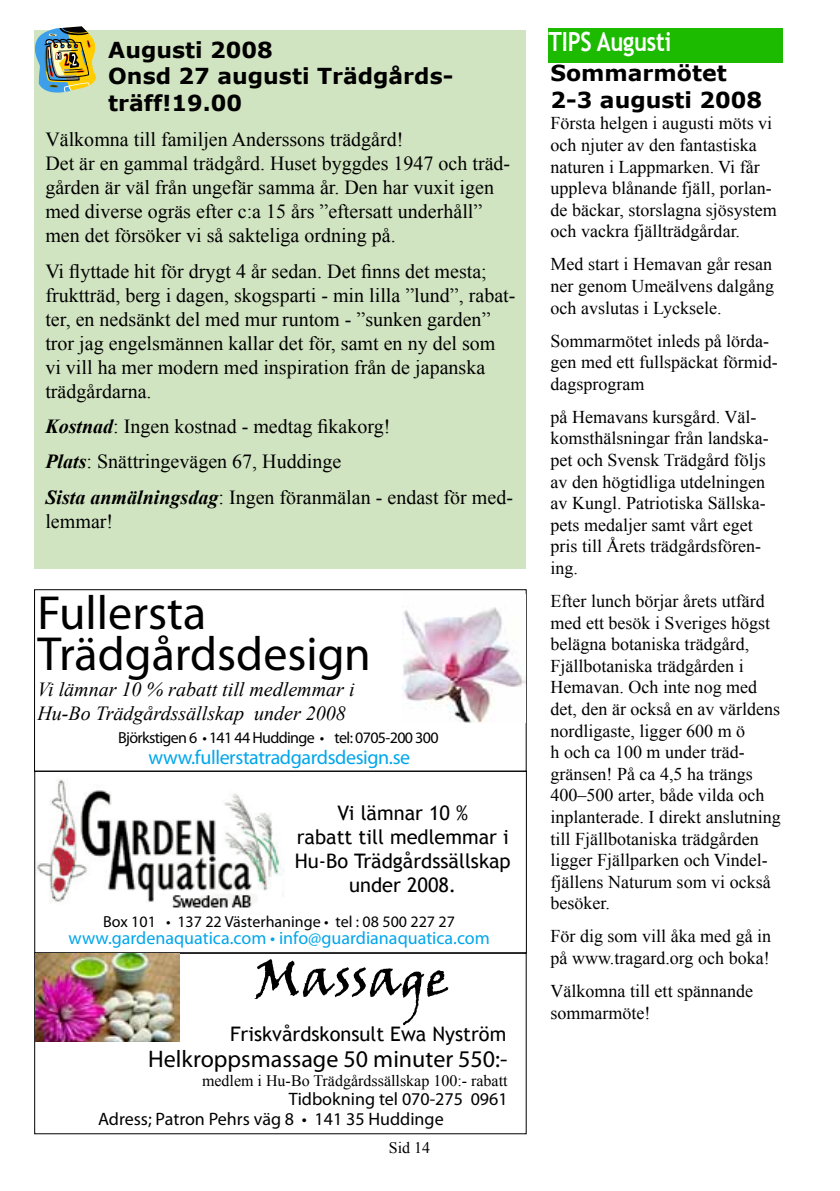
<style>
.page{position:relative;width:840px;height:1191px;background:#fff}
.page>*{position:absolute;margin:0;border:0;box-sizing:border-box;transform-origin:0 0}
.t1{font:52px "Viner Hand ITC";color:#000}
.t2{font:48px/41.4px "Myriad Pro";color:#000}
.t3{font:700 26.4px "Trebuchet MS";letter-spacing:-.01em;color:#fff;scale:.83 1}
.t4{font:24px "Myriad Pro";color:#000}
.t5{font:700 22px/26.4px "Verdana";color:#000}
.t6{font:20px/24px "Times New Roman";color:#000}
.t7{font:20px/24px "Trebuchet MS";color:#000;text-align:center}
.t8{font:italic 20px/24px "Times New Roman";color:#000}
.t9{font:20px "Myriad Pro";letter-spacing:-.02em;color:#00a6eb}
.t10{font:18px/21.6px "Times New Roman";color:#000}
.t11{font:18px "Myriad Pro";color:#000}
.t12{font:18px "Myriad Pro";color:#00a6eb}
.t13{font:16px "Times New Roman";color:#000}
.t14{font:16px "Myriad Pro";letter-spacing:-.04em;color:#000}
.t15{font:16px "Myriad Pro";color:#000}
.s1{font-weight:700;font-style:italic}
</style>
<div class="page">
<div style="left:34px;top:30px;width:491px;height:538px;background:#d1e4c1"></div>
<img style="left:35px;top:26px;width:61px;height:67px">
<div style="left:34px;top:589px;width:492px;height:182px;border:1px solid #000"></div>
<img style="left:402px;top:594px;width:123px;height:128px">
<img style="left:37px;top:779px;width:248px;height:129px">
<div style="left:34px;top:770px;width:492px;height:183px;border:1px solid #000"></div>
<div style="left:34px;top:952px;width:492px;height:182px;border:1px solid #000"></div>
<img style="left:35px;top:953px;width:144px;height:88px">
<div style="left:548px;top:28px;width:234px;height:34px;background:#1dbb00"></div>
<p class="t5" style="left:108px;top:36px;width:346px">Augusti 2008<br>Onsd 27 augusti Trädgårds&shy;träff!19.00</p>
<p class="t6" style="left:45px;top:127px;width:466px">Välkomna till familjen Anderssons trädgård!<br>Det är en gammal trädgård. Huset byggdes 1947 och träd&shy;gården är väl från ungefär samma år. Den har vuxit igen med diverse ogräs efter c:a 15 års ”eftersatt underhåll” men det försöker vi så sakteliga ordning på.</p>
<p class="t6" style="left:45px;top:258px;width:471px">Vi flyttade hit för drygt 4 år sedan. Det finns det mesta; fruktträd, berg i dagen, skogsparti - min lilla ”lund”, rabat&shy;ter, en nedsänkt del med mur runtom - ”sunken garden” tror jag engelsmännen kallar det för, samt en ny del som vi vill ha mer modern med inspiration från de japanska trädgårdarna.</p>
<p class="t6" style="left:45px;top:408px;width:469px;line-height:35.4px"><span class="s1">Kostnad</span>: Ingen kostnad - medtag fikakorg!<br><span class="s1">Plats</span>: Snättringevägen 67, Huddinge<br><span class="s1">Sista anmälningsdag</span>: Ingen föranmälan - endast för med-</p>
<p class="t6" style="left:45px;top:508px;width:69px">lemmar!</p>
<h2 class="t2" style="left:37px;top:591px;width:335px">Fullersta<br>Trädgårdsdesign</h2>
<p class="t8" style="left:37px;top:677px;width:318px">Vi lämnar 10 % rabatt till medlemmar i<br>Hu-Bo Trädgårdssällskap under 2008</p>
<p class="t14" style="left:118px;top:727px;width:322px">Björkstigen 6 • 141 44 Huddinge • tel: 0705-200 300</p>
<p class="t9" style="left:148px;top:745px;width:263px">www.fullerstatradgardsdesign.se</p>
<p class="t7" style="left:295px;top:801px;width:217px">Vi lämnar 10 %<br>rabatt till medlemmar i<br>Hu-Bo Trädgårdssällskap under 2008.</p>
<p class="t15" style="left:103px;top:911px;width:353px">Box 101 • 137 22 Västerhaninge • tel : 08 500 227 27</p>
<p class="t12" style="left:68px;top:926px;width:422px">www.gardenaquatica.com • info@guardianaquatica.com</p>
<h1 class="t1" style="left:254px;top:945px;width:196px">Massage</h1>
<p class="t7" style="left:230px;top:1022px;width:277px">Friskvårdskonsult Ewa Nyström</p>
<h3 class="t4" style="left:148px;top:1043px;width:361px">Helkroppsmassage 50 minuter 550:-</h3>
<p class="t13" style="left:202px;top:1069px;width:307px">medlem i Hu-Bo Trädgårdssällskap 100:- rabatt</p>
<p class="t11" style="left:289px;top:1087px;width:220px">Tidbokning tel 070-275 0961</p>
<p class="t11" style="left:98px;top:1108px;width:347px">Adress; Patron Pehrs väg 8 • 141 35 Huddinge</p>
<p class="t13" style="left:388px;top:1136px;width:43px">Sid 14</p>
<h3 class="t3" style="left:548px;top:25px;width:149px">TIPS Augusti</h3>
<p class="t5" style="left:550px;top:60px;width:213px">Sommarmötet<br>2-3 augusti 2008</p>
<p class="t10" style="left:550px;top:112px;width:228px">Första helgen i augusti möts vi och njuter av den fantastiska naturen i Lappmarken. Vi får uppleva blånande fjäll, porlan&shy;de bäckar, storslagna sjösystem och vackra fjällträdgårdar.</p>
<p class="t10" style="left:550px;top:253px;width:225px;text-align:justify">Med start i Hemavan går resan ner genom Umeälvens dalgång och avslutas i Lycksele.</p>
<p class="t10" style="left:550px;top:329px;width:228px">Sommarmötet inleds på lörda&shy;gen med ett fullspäckat förmid&shy;dagsprogram</p>
<p class="t10" style="left:550px;top:405px;width:219px">på Hemavans kursgård. Väl&shy;komsthälsningar från landska&shy;pet och Svensk Trädgård följs av den högtidliga utdelningen av Kungl. Patriotiska Sällska&shy;pets medaljer samt vårt eget pris till Årets trädgårdsfören&shy;ing.</p>
<p class="t10" style="left:550px;top:590px;width:231px">Efter lunch börjar årets utfärd med ett besök i Sveriges högst belägna botaniska trädgård,<br>Fjällbotaniska trädgården i<br>Hemavan. Och inte nog med det, den är också en av världens nordligaste, ligger 600 m ö<br>h och ca 100 m under träd&shy;gränsen! På ca 4,5 ha trängs<br>400–500 arter, både vilda och inplanterade. I direkt anslutning till Fjällbotaniska trädgården ligger Fjällparken och Vindel&shy;fjällens Naturum som vi också besöker.</p>
<p class="t10" style="left:550px;top:925px;width:222px">För dig som vill åka med gå in på www.tragard.org och boka!</p>
<p class="t10" style="left:550px;top:979px;width:204px">Välkomna till ett spännande sommarmöte!</p>
</div>
